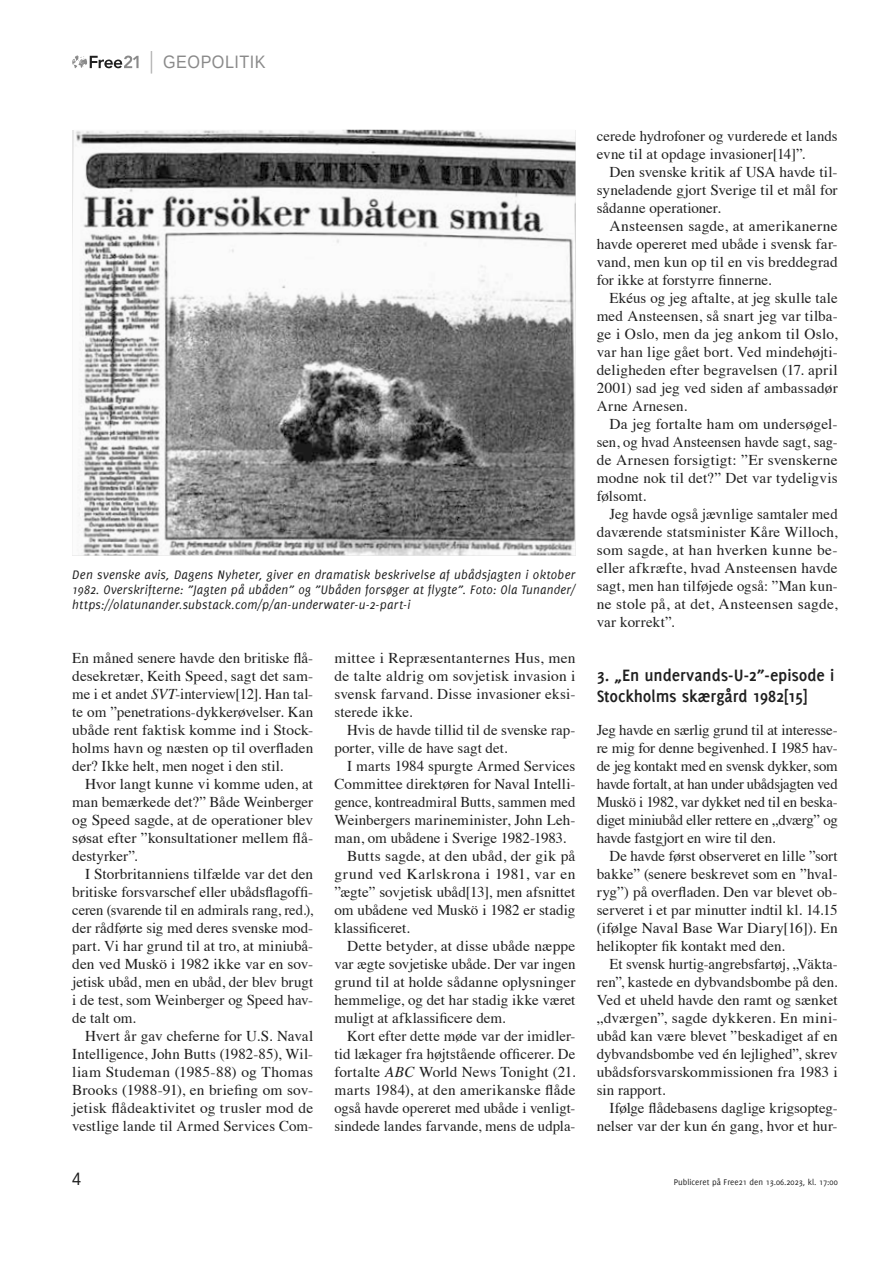
<style>
.page{position:relative;width:893px;height:1263px;background:#fff}
.page>*{position:absolute;margin:0;border:0;box-sizing:border-box;transform-origin:0 0}
.t1{font:700 18px/21px "Delicious";letter-spacing:-.005em;color:#1f1f1f}
.t2{font:18px "Liberation Sans";letter-spacing:.03em;color:#8a8a8a;scale:.9 1}
.t3{font:18px "Liberation Sans";color:#1f1f1f;scale:.9 1}
.t4{font:15px/18px "Times";letter-spacing:.005em;color:#1f1f1f;text-align:justify}
.t5{font:15px "Times";letter-spacing:.03em;color:#1f1f1f}
.t6{font:italic 13.5px/15px "Delicious";letter-spacing:.015em;color:#1f1f1f;text-align:justify}
.t7{font:9px "Delicious";color:#1f1f1f}
.s1{font-style:italic}
</style>
<div class="page">
<svg style="left:72px;top:55px;width:67px;height:13px"></svg>
<svg style="left:151px;top:51px;width:1px;height:23px"></svg>
<img style="left:72px;top:130px;width:503px;height:425px">
<p class="t2" style="left:163px;top:51px;width:115px">GEOPOLITIK</p>
<p class="t6" style="left:72px;top:567px;width:505px">Den svenske avis, Dagens Nyheter, giver en dramatisk beskrivelse af ubådsjagten i oktober 1982. Overskrifterne: ”Jagten på ubåden” og ”Ubåden forsøger at flygte”. Foto: Ola Tunander/ https://olatunander.substack.com/p/an-underwater-u-2-part-i</p>
<p class="t4" style="left:72px;top:648px;width:242px">En måned senere havde den britiske flå&shy;desekretær, Keith Speed, sagt det sam&shy;me i et andet <span class="s1">SVT</span>-interview[12]. Han tal&shy;te om ”penetrations-dykkerøvelser. Kan ubåde rent faktisk komme ind i Stock&shy;holms havn og næsten op til overfladen der? Ikke helt, men noget i den stil.</p>
<p class="t4" style="left:72px;top:774px;width:242px;text-indent:13px">Hvor langt kunne vi komme uden, at man bemærkede det?” Både Weinberger og Speed sagde, at de operationer blev søsat efter ”konsultationer mellem flå&shy;destyrker”.</p>
<p class="t4" style="left:72px;top:864px;width:242px;text-indent:13px">I Storbritanniens tilfælde var det den britiske forsvarschef eller ubådsflagoffi&shy;ceren (svarende til en admirals rang, red.), der rådførte sig med deres svenske mod&shy;part. Vi har grund til at tro, at miniubå&shy;den ved Muskö i 1982 ikke var en sov&shy;jetisk ubåd, men en ubåd, der blev brugt i de test, som Weinberger og Speed hav&shy;de talt om.</p>
<p class="t4" style="left:72px;top:1026px;width:242px;text-indent:13px">Hvert år gav cheferne for U.S. Naval Intelligence, John Butts (1982-85), Wil&shy;liam Studeman (1985-88) og Thomas Brooks (1988-91), en briefing om sov&shy;jetisk flådeaktivitet og trusler mod de vestlige lande til Armed Services Com-</p>
<p class="t4" style="left:334px;top:648px;width:242px">mittee i Repræsentanternes Hus, men de talte aldrig om sovjetisk invasion i svensk farvand. Disse invasioner eksi&shy;sterede ikke.</p>
<p class="t4" style="left:334px;top:720px;width:242px;text-indent:13px">Hvis de havde tillid til de svenske rap&shy;porter, ville de have sagt det.</p>
<p class="t4" style="left:347px;top:756px;width:230px">I marts 1984 spurgte Armed Services</p>
<p class="t4" style="left:334px;top:774px;width:242px">Committee direktøren for Naval Intelli-</p>
<p class="t4" style="left:334px;top:792px;width:242px">gence, kontreadmiral Butts, sammen med</p>
<p class="t4" style="left:334px;top:810px;width:242px">Weinbergers marineminister, John Leh-</p>
<p class="t4" style="left:334px;top:828px;width:233px">man, om ubådene i Sverige 1982-1983.</p>
<p class="t4" style="left:347px;top:846px;width:230px">Butts sagde, at den ubåd, der gik på</p>
<p class="t5" style="left:334px;top:860px;width:242px">grund ved Karlskrona i 1981, var en</p>
<p class="t4" style="left:334px;top:882px;width:242px">”ægte” sovjetisk ubåd[13], men afsnittet</p>
<p class="t4" style="left:334px;top:900px;width:242px">om ubådene ved Muskö i 1982 er stadig</p>
<p class="t4" style="left:334px;top:918px;width:77px">klassificeret.</p>
<p class="t4" style="left:347px;top:936px;width:230px">Dette betyder, at disse ubåde næppe</p>
<p class="t4" style="left:334px;top:954px;width:242px">var ægte sovjetiske ubåde. Der var ingen</p>
<p class="t4" style="left:334px;top:972px;width:242px">grund til at holde sådanne oplysninger</p>
<p class="t4" style="left:334px;top:990px;width:242px">hemmelige, og det har stadig ikke været</p>
<p class="t4" style="left:334px;top:1008px;width:173px">muligt at afklassificere dem.</p>
<p class="t4" style="left:347px;top:1026px;width:230px">Kort efter dette møde var der imidler-</p>
<p class="t4" style="left:334px;top:1044px;width:242px">tid lækager fra højtstående officerer. De</p>
<p class="t4" style="left:334px;top:1062px;width:242px">fortalte <span class="s1">ABC</span> World News Tonight (21.</p>
<p class="t4" style="left:334px;top:1080px;width:242px">marts 1984), at den amerikanske flåde</p>
<p class="t4" style="left:334px;top:1098px;width:242px">også havde opereret med ubåde i venligt-</p>
<p class="t4" style="left:334px;top:1116px;width:242px">sindede landes farvande, mens de udpla-</p>
<p class="t4" style="left:597px;top:126px;width:242px">cerede hydrofoner og vurderede et lands evne til at opdage invasioner[14]”.</p>
<p class="t4" style="left:597px;top:162px;width:242px;text-indent:13px">Den svenske kritik af USA havde til&shy;syneladende gjort Sverige til et mål for sådanne operationer.</p>
<p class="t4" style="left:597px;top:216px;width:242px;text-indent:13px">Ansteensen sagde, at amerikanerne havde opereret med ubåde i svensk far&shy;vand, men kun op til en vis breddegrad for ikke at forstyrre finnerne.</p>
<p class="t4" style="left:597px;top:288px;width:242px;text-indent:13px">Ekéus og jeg aftalte, at jeg skulle tale med Ansteensen, så snart jeg var tilba&shy;ge i Oslo, men da jeg ankom til Oslo, var han lige gået bort. Ved mindehøjti&shy;deligheden efter begravelsen (17. april 2001) sad jeg ved siden af ambassadør Arne Arnesen.</p>
<p class="t4" style="left:597px;top:414px;width:242px;text-indent:13px">Da jeg fortalte ham om undersøgel&shy;sen, og hvad Ansteensen havde sagt, sag&shy;de Arnesen forsigtigt: ”Er svenskerne modne nok til det?” Det var tydeligvis følsomt.</p>
<p class="t4" style="left:597px;top:504px;width:242px;text-indent:13px">Jeg havde også jævnlige samtaler med daværende statsminister Kåre Willoch, som sagde, at han hverken kunne be&shy;eller afkræfte, hvad Ansteensen havde sagt, men han tilføjede også: ”Man kun&shy;ne stole på, at det, Ansteensen sagde, var korrekt”.</p>
<p class="t1" style="left:597px;top:665px;width:239px">3. „En undervands-U-2”-episode i<br>Stockholms skærgård 1982[15]</p>
<p class="t4" style="left:597px;top:720px;width:242px">Jeg havde en særlig grund til at interesse&shy;re mig for denne begivenhed. I 1985 hav&shy;de jeg kontakt med en svensk dykker, som havde fortalt, at han under ubådsjagten ved Muskö i 1982, var dykket ned til en beska&shy;diget miniubåd eller rettere en „dværg” og havde fastgjort en wire til den.</p>
<p class="t4" style="left:597px;top:846px;width:242px;text-indent:13px">De havde først observeret en lille ”sort bakke” (senere beskrevet som en ”hval&shy;ryg”) på overfladen. Den var blevet ob&shy;serveret i et par minutter indtil kl. 14.15 (ifølge Naval Base War Diary[16]). En helikopter fik kontakt med den.</p>
<p class="t4" style="left:597px;top:954px;width:242px;text-indent:13px">Et svensk hurtig-angrebsfartøj, „Väkta&shy;ren”, kastede en dybvandsbombe på den.<br>Ved et uheld havde den ramt og sænket „dværgen”, sagde dykkeren. En mini&shy;ubåd kan være blevet ”beskadiget af en dybvandsbombe ved én lejlighed”, skrev ubådsforsvarskommissionen fra 1983 i sin rapport.</p>
<p class="t4" style="left:597px;top:1098px;width:242px;text-align:right">Ifølge flådebasens daglige krigsopteg&shy;nelser var der kun én gang, hvor et hur-</p>
<p class="t3" style="left:72px;top:1168px;width:12px">4</p>
<p class="t7" style="left:674px;top:1177px;width:165px">Publiceret på Free21 den 13.06.2023, kl. 17:00</p>
</div>
